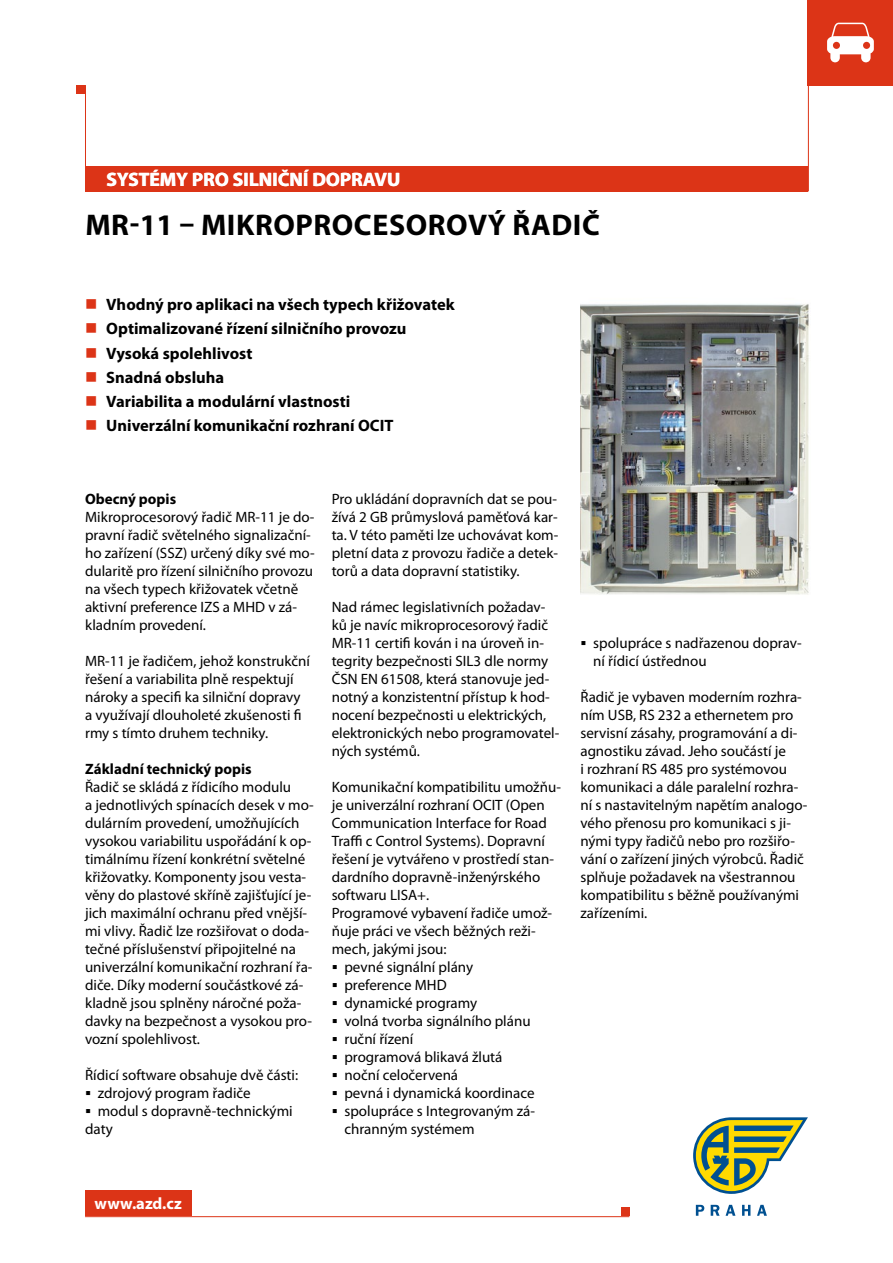
<style>
.page{position:relative;width:893px;height:1263px;background:#fff}
.page>*{position:absolute;margin:0;border:0;box-sizing:border-box;transform-origin:0 0}
.t1{font:700 30px "Myriad Pro";letter-spacing:.02em;color:#000}
.t2{font:700 19.5px "Myriad Pro";color:#fff}
.t3{font:700 16.5px "Myriad Pro";color:#000}
.t4{font:700 16.5px "Myriad Pro";color:#fff}
.t5{font:15px/18px "Myriad Pro";color:#000}
.t6{font:700 15px "Myriad Pro";color:#000}
.s1{color:#dc3417}
</style>
<div class="page">
<div style="left:808px;top:0;width:85px;height:85px;background:#dc3417"></div>
<svg style="left:827px;top:23px;width:47px;height:39px"></svg>
<div style="left:85px;top:166px;width:723px;height:25px;background:#dc3417"></div>
<hr style="left:85px;top:85px;width:1px;height:106px;background:#dc3417">
<div style="left:77px;top:85px;width:8px;height:9px;background:#dc3417"></div>
<hr style="left:808px;top:85px;width:1px;height:106px;background:#dc3417">
<div style="left:85px;top:1191px;width:106px;height:25px;background:#dc3417"></div>
<hr style="left:85px;top:1216px;width:544px;height:1px;background:#dc3417">
<div style="left:621px;top:1208px;width:8px;height:8px;background:#dc3417"></div>
<svg style="left:693px;top:1117px;width:115px;height:77px"></svg>
<svg style="left:696px;top:1205px;width:8px;height:11px"></svg>
<svg style="left:711px;top:1205px;width:9px;height:11px"></svg>
<svg style="left:726px;top:1205px;width:9px;height:11px"></svg>
<svg style="left:742px;top:1205px;width:8px;height:11px"></svg>
<svg style="left:757px;top:1205px;width:10px;height:11px"></svg>
<img style="left:580px;top:304px;width:229px;height:291px">
<h2 class="t2" style="left:106px;top:167px;width:295px">SYSTÉMY PRO SILNIČNÍ DOPRAVU</h2>
<h1 class="t1" style="left:85px;top:205px;width:516px">MR-11 – MIKROPROCESOROVÝ ŘADIČ</h1>
<p class="t3" style="left:85px;top:294px;width:371px"><span class="s1">■</span> Vhodný pro aplikaci na všech typech křižovatek</p>
<p class="t3" style="left:85px;top:318px;width:323px"><span class="s1">■</span> Optimalizované řízení silničního provozu</p>
<p class="t3" style="left:85px;top:342px;width:169px"><span class="s1">■</span> Vysoká spolehlivost</p>
<p class="t3" style="left:85px;top:366px;width:141px"><span class="s1">■</span> Snadná obsluha</p>
<p class="t3" style="left:85px;top:390px;width:267px"><span class="s1">■</span> Variabilita a modulární vlastnosti</p>
<p class="t3" style="left:85px;top:414px;width:310px"><span class="s1">■</span> Univerzální komunikační rozhraní OCIT</p>
<p class="t6" style="left:85px;top:489px;width:93px">Obecný popis</p>
<p class="t5" style="left:85px;top:508px;width:231px">Mikroprocesorový řadič MR-11 je do&shy;pravní řadič světelného signalizační&shy;ho zařízení (SSZ) určený díky své mo&shy;dularitě pro řízení silničního provozu na všech typech křižovatek včetně aktivní preference IZS a MHD v zá&shy;kladním provedení.</p>
<p class="t5" style="left:85px;top:652px;width:227px">MR-11 je řadičem, jehož konstrukční řešení a variabilita plně respektují nároky a specifi ka silniční dopravy a využívají dlouholeté zkušenosti fi rmy s tímto druhem techniky.</p>
<p class="t6" style="left:85px;top:759px;width:168px">Základní technický popis</p>
<p class="t5" style="left:85px;top:778px;width:230px">Řadič se skládá z řídicího modulu<br>a jednotlivých spínacích desek v mo&shy;dulárním provedení, umožňujících vysokou variabilitu uspořádání k op&shy;timálnímu řízení konkrétní světelné křižovatky. Komponenty jsou vesta&shy;věny do plastové skříně zajišťující je&shy;jich maximální ochranu před vnější&shy;mi vlivy. Řadič lze rozšiřovat o doda&shy;tečné příslušenství připojitelné na univerzální komunikační rozhraní řa&shy;diče. Díky moderní součástkové zá&shy;kladně jsou splněny náročné poža&shy;davky na bezpečnost a vysokou pro&shy;vozní spolehlivost.</p>
<p class="t5" style="left:85px;top:1066px;width:215px">Řídicí software obsahuje dvě části:</p>
<p class="t5" style="left:98px;top:1084px;width:154px">zdrojový program řadiče</p>
<p class="t5" style="left:98px;top:1102px;width:196px">modul s dopravně-technickými</p>
<p class="t5" style="left:85px;top:1120px;width:29px">daty</p>
<p class="t5" style="left:332px;top:490px;width:228px;text-align:justify">Pro ukládání dopravních dat se pou&shy;žívá 2 GB průmyslová paměťová kar&shy;ta. V této paměti lze uchovávat kom&shy;pletní data z provozu řadiče a detek&shy;torů a data dopravní statistiky.</p>
<p class="t5" style="left:332px;top:598px;width:229px">Nad rámec legislativních požadav&shy;ků je navíc mikroprocesorový řadič MR-11 certifi kován i na úroveň in&shy;tegrity bezpečnosti SIL3 dle normy ČSN EN 61508, která stanovuje jed&shy;notný a konzistentní přístup k hod&shy;nocení bezpečnosti u elektrických, elektronických nebo programovatel&shy;ných systémů.</p>
<p class="t5" style="left:332px;top:778px;width:231px">Komunikační kompatibilitu umožňu-</p>
<p class="t5" style="left:332px;top:796px;width:215px">je univerzální rozhraní OCIT (Open</p>
<p class="t5" style="left:332px;top:814px;width:217px">Communication Interface for Road</p>
<p class="t5" style="left:332px;top:832px;width:215px">Traffi c Control Systems). Dopravní</p>
<p class="t5" style="left:332px;top:850px;width:224px">řešení je vytvářeno v prostředí stan-</p>
<p class="t5" style="left:332px;top:868px;width:210px">dardního dopravně-inženýrského</p>
<p class="t5" style="left:332px;top:886px;width:99px">softwaru LISA+.</p>
<p class="t5" style="left:332px;top:904px;width:222px">Programové vybavení řadiče umož-</p>
<p class="t5" style="left:332px;top:922px;width:206px">ňuje práci ve všech běžných reži-</p>
<p class="t5" style="left:332px;top:940px;width:116px">mech, jakými jsou:</p>
<p class="t5" style="left:344px;top:958px;width:130px">pevné signální plány</p>
<p class="t5" style="left:344px;top:976px;width:104px">preference MHD</p>
<p class="t5" style="left:344px;top:994px;width:134px">dynamické programy</p>
<p class="t5" style="left:344px;top:1012px;width:188px">volná tvorba signálního plánu</p>
<p class="t5" style="left:344px;top:1030px;width:71px">ruční řízení</p>
<p class="t5" style="left:344px;top:1048px;width:160px">programová blikavá žlutá</p>
<p class="t5" style="left:344px;top:1066px;width:115px">noční celočervená</p>
<p class="t5" style="left:344px;top:1084px;width:192px">pevná i dynamická koordinace</p>
<p class="t5" style="left:344px;top:1102px;width:192px">spolupráce s Integrovaným zá-</p>
<p class="t5" style="left:344px;top:1120px;width:132px">chranným systémem</p>
<p class="t5" style="left:593px;top:634px;width:210px">spolupráce s nadřazenou doprav&shy;ní řídicí ústřednou</p>
<p class="t5" style="left:580px;top:688px;width:229px">Řadič je vybaven moderním rozhra&shy;ním USB, RS 232 a ethernetem pro servisní zásahy, programování a di&shy;agnostiku závad. Jeho součástí je<br>i rozhraní RS 485 pro systémovou komunikaci a dále paralelní rozhra&shy;ní s nastavitelným napětím analogo&shy;vého přenosu pro komunikaci s ji&shy;nými typy řadičů nebo pro rozšiřo&shy;vání o zařízení jiných výrobců. Řadič splňuje požadavek na všestrannou kompatibilitu s běžně používanými zařízeními.</p>
<p class="t4" style="left:95px;top:1193px;width:89px">www.azd.cz</p>
</div>
